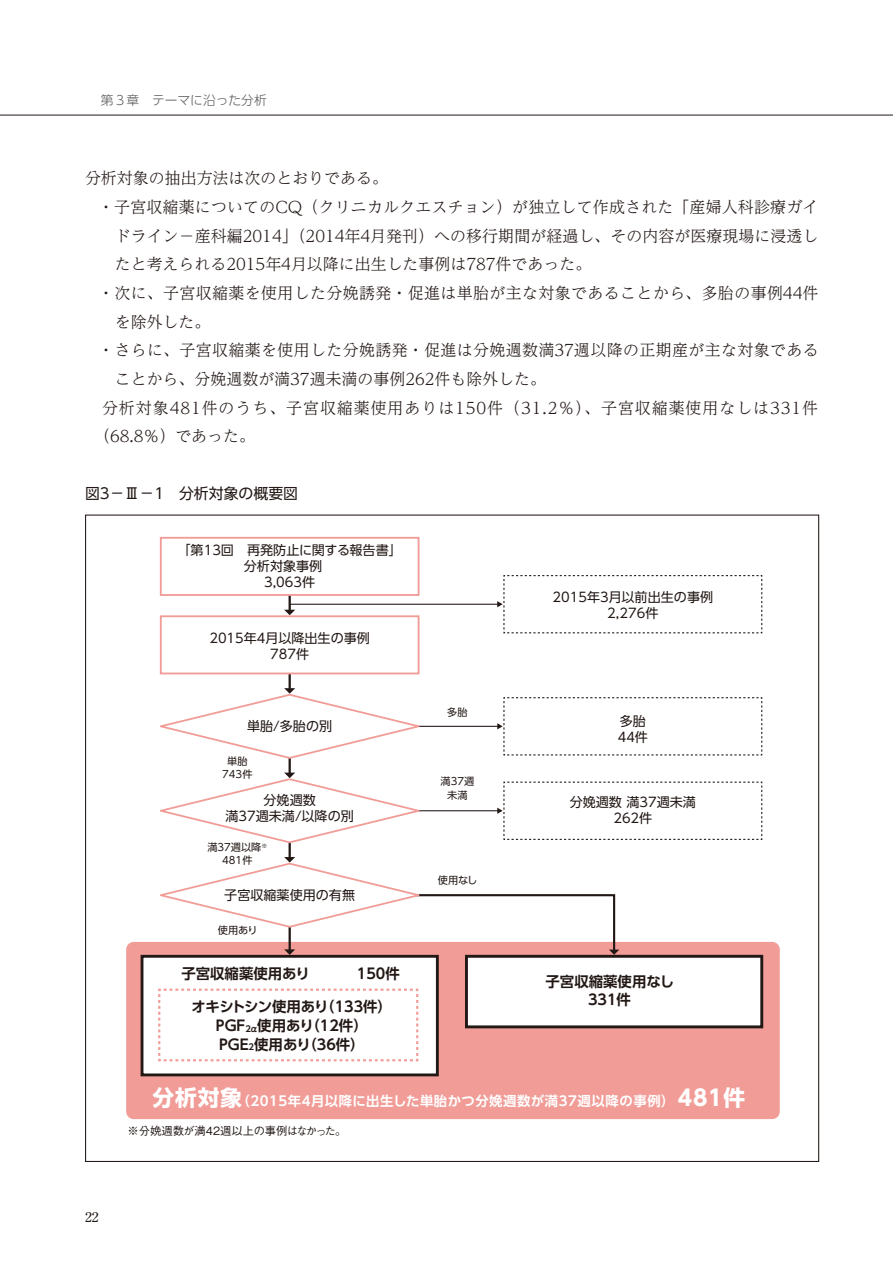
<style>
.page{position:relative;width:893px;height:1263px;background:#fff}
.page>*{position:absolute;margin:0;border:0;box-sizing:border-box;transform-origin:0 0}
.t1{font:300 15.9px "UD Reimin Pr 6 N";letter-spacing:.01em;color:#221815}
.t2{font:300 15.9px "UD Reimin Pr 6 N";letter-spacing:.06em;color:#221815}
.t3{font:14.85px "UD Shin Go Pr 6 N";color:#221815}
.t4{font:700 14.4px/18.9px "UD Shin Go Pr 6 N De";color:#221815;text-align:center}
.t5{font:13.8px "Century Old Style Std";color:#221815}
.t6{font:700 13.35px "UD Shin Go Pr 6 N De";letter-spacing:.04em;color:#fff}
.t7{font:13.05px/16px "UD Shin Go Pr 6 N";color:#221815;text-align:center}
.t8{font:300 12.75px "UD Shin Go Pr 6 N";color:#595757}
.t9{font:500 11.25px "Gothic BBB Pro";letter-spacing:-.005em;color:#221815}
.t10{font:10.2px/13px "UD Shin Go Pr 6 N";color:#221815;text-align:center}
.s1{font-size:8.4px}
.s2{font-family:"UD Shin Go Pr 6 N";font-size:21.75px}
</style>
<div class="page">
<div style="left:126px;top:942px;width:654px;height:177px;background:#f19c97;border-radius:8px"></div>
<hr style="left:290px;top:604px;width:208px;height:1px;background:#221815">
<hr style="left:294px;top:726px;width:204px;height:1px;background:#221815">
<hr style="left:294px;top:810px;width:204px;height:1px;background:#221815">
<div style="left:142px;top:956px;width:295px;height:119px;background:#fff"></div>
<div style="left:141px;top:955px;width:298px;height:121px;border:3px solid #221815"></div>
<div style="left:466px;top:956px;width:296px;height:71px;background:#fff"></div>
<div style="left:465px;top:955px;width:298px;height:73px;border:3px solid #221815"></div>
<svg style="left:158px;top:988px;width:261px;height:74px"></svg>
<hr style="left:289px;top:814px;width:2px;height:44px;background:#221815">
<hr style="left:289px;top:730px;width:2px;height:43px;background:#221815">
<hr style="left:289px;top:645px;width:2px;height:44px;background:#221815">
<hr style="left:289px;top:567px;width:2px;height:43px;background:#221815">
<svg style="left:284px;top:610px;width:11px;height:5px"></svg>
<svg style="left:160px;top:688px;width:266px;height:72px"></svg>
<svg style="left:160px;top:773px;width:266px;height:71px"></svg>
<svg style="left:153px;top:857px;width:466px;height:98px"></svg>
<div style="left:161px;top:616px;width:258px;height:57px;background:#fff"></div>
<div style="left:160px;top:615px;width:259px;height:59px;border:2px solid #f19c97"></div>
<div style="left:161px;top:538px;width:258px;height:57px;background:#fff"></div>
<div style="left:160px;top:537px;width:259px;height:59px;border:2px solid #f19c97"></div>
<svg style="left:497px;top:575px;width:266px;height:59px"></svg>
<svg style="left:497px;top:697px;width:266px;height:59px"></svg>
<svg style="left:497px;top:781px;width:266px;height:59px"></svg>
<hr style="left:0;top:115px;width:893px;height:1px;background:#221815">
<p class="t8" style="left:101px;top:90px;width:167px">第３章　テーマに沿った分析</p>
<p class="t1" style="left:85px;top:165px;width:304px">分析対象の抽出方法は次のとおりである。</p>
<p class="t1" style="left:98px;top:194px;width:722px">・子宮収縮薬についてのCQ（クリニカルクエスチョン）が独立して作成された「産婦人科診療ガイ</p>
<p class="t1" style="left:115px;top:223px;width:705px">ドライン－産科編2014」（2014年4月発刊）への移行期間が経過し、その内容が医療現場に浸透し</p>
<p class="t1" style="left:115px;top:251px;width:478px">たと考えられる2015年4月以降に出生した事例は787件であった。</p>
<p class="t1" style="left:98px;top:280px;width:722px">・次に、子宮収縮薬を使用した分娩誘発・促進は単胎が主な対象であることから、多胎の事例44件</p>
<p class="t1" style="left:115px;top:309px;width:97px">を除外した。</p>
<p class="t1" style="left:98px;top:337px;width:722px">・さらに、子宮収縮薬を使用した分娩誘発・促進は分娩週数満37週以降の正期産が主な対象である</p>
<p class="t1" style="left:115px;top:366px;width:433px">ことから、分娩週数が満37週未満の事例262件も除外した。</p>
<p class="t2" style="left:102px;top:395px;width:718px">分析対象481件のうち、子宮収縮薬使用ありは150件（31.2％）、子宮収縮薬使用なしは331件</p>
<p class="t1" style="left:94px;top:423px;width:162px">（68.8％）であった。</p>
<p class="t3" style="left:85px;top:481px;width:215px">図3－Ⅲ－1　分析対象の概要図</p>
<p class="t7" style="left:178px;top:542px;width:226px">「第13回　再発防止に関する報告書」分析対象事例　<br>3,063件</p>
<p class="t7" style="left:209px;top:630px;width:162px">2015年4月以降出生の事例<br>787件</p>
<p class="t7" style="left:247px;top:718px;width:87px">単胎/多胎の別</p>
<p class="t10" style="left:222px;top:754px;width:32px">単胎<br>743件</p>
<p class="t7" style="left:225px;top:792px;width:130px">分娩週数<br>満37週未満/以降の別</p>
<p class="t10" style="left:207px;top:840px;width:62px">満37週以降<sup>※<br></sup>481件</p>
<p class="t7" style="left:224px;top:887px;width:132px">子宮収縮薬使用の有無</p>
<p class="t10" style="left:218px;top:923px;width:41px">使用あり</p>
<p class="t10" style="left:447px;top:705px;width:22px">多胎</p>
<p class="t10" style="left:440px;top:775px;width:35px">満37週未満</p>
<p class="t10" style="left:438px;top:873px;width:41px">使用なし</p>
<p class="t7" style="left:553px;top:589px;width:162px">2015年3月以前出生の事例<br>2,276件</p>
<p class="t7" style="left:618px;top:712px;width:32px;text-align:left">多胎<br>44件</p>
<p class="t7" style="left:570px;top:794px;width:128px">分娩週数 満37週未満<br>262件</p>
<p class="t4" style="left:181px;top:964px;width:220px">子宮収縮薬使用あり　　　 150件</p>
<p class="t4" style="left:546px;top:972px;width:130px;line-height:17.7px">子宮収縮薬使用なし<br>331件</p>
<p class="t4" style="left:191px;top:997px;width:202px">オキシトシン使用あり（133件）<br>PGF<span class="s1">2α</span>使用あり（12件）<br>PGE<span class="s1">2</span>使用あり（36件）</p>
<p class="t6" style="left:152px;top:1090px;width:594px"><span class="s2">分析対象</span>（2015年4月以降に出生した単胎かつ分娩週数が満37週以降の事例） <span class="s2">481件</span></p>
<p class="t5" style="left:85px;top:1208px;width:15px">22</p>
<p class="t9" style="left:128px;top:1122px;width:220px">※分娩週数が満42週以上の事例はなかった。</p>
</div>
